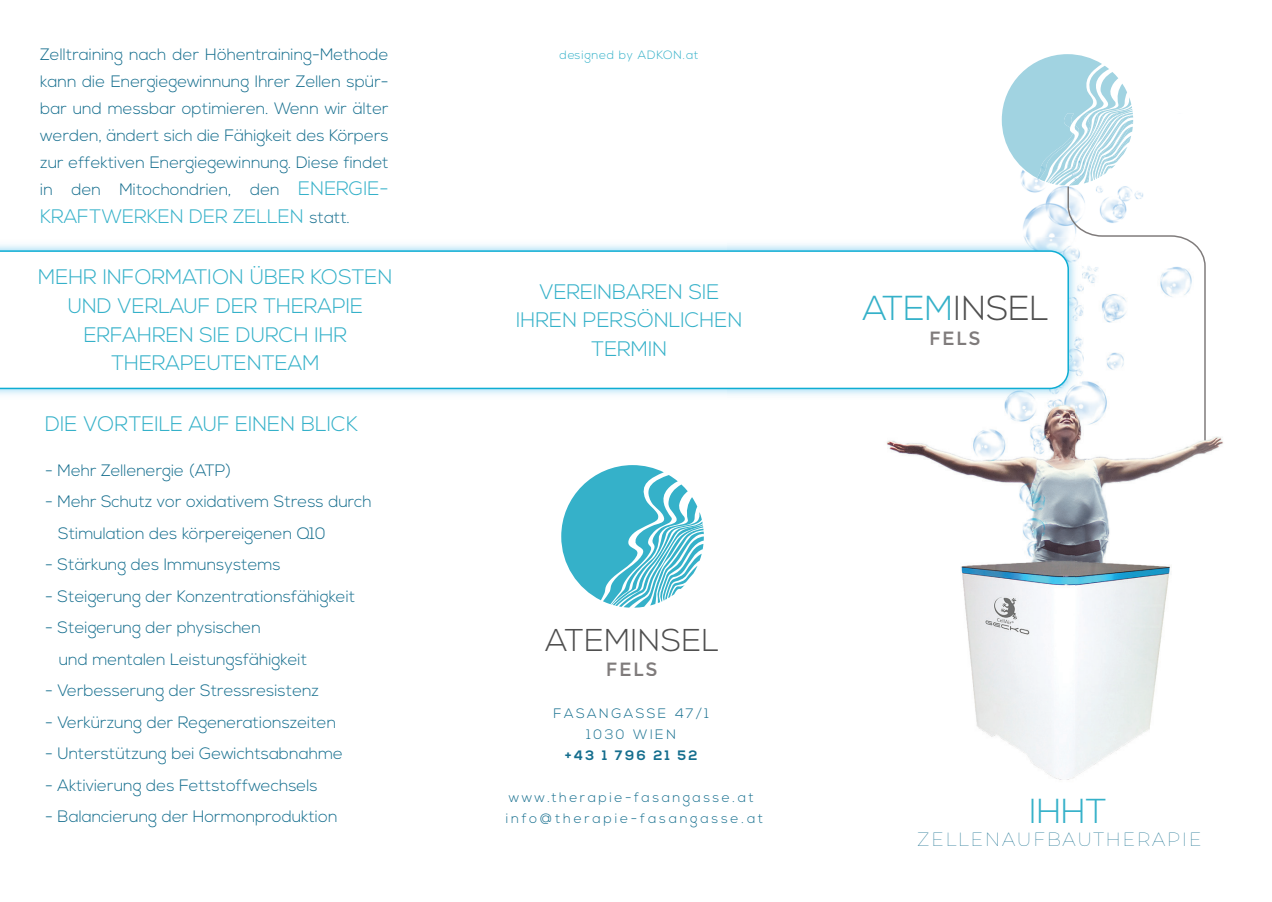
<style>
.page{position:relative;width:1272px;height:902px;background:#fff}
.page>*{position:absolute;margin:0;border:0;box-sizing:border-box;transform-origin:0 0}
.t1{font:300 34.65px "Nexa";color:#4f4f4f}
.t2{font:300 34.65px "Nexa";color:#35b1c9}
.t3{font:300 31.5px "Nexa";letter-spacing:.02em;color:#4f4f4f}
.t4{font:300 21px/28.5px "Nexa";color:#35b1c9;text-align:center}
.t5{font:300 19.5px "Nexa";color:#35b1c9}
.t6{font:100 19.2px "Montserrat";letter-spacing:.08em;color:#156e8e}
.t7{font:19.2px "Montserrat";letter-spacing:.08em;color:#7f7b7b}
.t8{font:300 16.5px/27px "Nexa";color:#156e8e}
.t9{font:300 13.65px/21px "Nexa";letter-spacing:.18em;color:#156e8e;text-align:center}
.t10{font:700 13.65px "Nexa";letter-spacing:.18em;color:#156e8e}
.t11{font:300 12px "Nexa";letter-spacing:.06em;color:#35b1c9}
.s1{font-size:19.5px;color:#35b1c9}
.s2{font-size:16.5px;color:#156e8e}
.s3{color:#35b1c9}
</style>
<div class="page">
<img style="left:1074px;top:268px;width:149px;height:510px">
<img style="left:886px;top:402px;width:188px;height:378px">
<img style="left:727px;top:237px;width:340px;height:165px">
<svg style="left:0;top:250px;width:1067px;height:139px"></svg>
<div style="left:930px;top:331px;width:49px;height:14px;background:#fff"></div>
<img style="left:1067px;top:186px;width:138px;height:254px">
<svg style="left:561px;top:465px;width:142px;height:142px"></svg>
<svg style="left:1001px;top:54px;width:132px;height:131px"></svg>
<img style="left:1054px;top:113px;width:58px;height:71px">
<p class="t8" style="left:40px;top:42px;width:350px;text-align:justify">Zelltraining nach der Höhentraining-Methode kann die Energiegewinnung Ihrer Zellen spür&shy;bar und messbar optimieren. Wenn wir älter werden, ändert sich die Fähigkeit des Körpers zur effektiven Energiegewinnung. Diese findet in den Mitochondrien, den <span class="s1">ENERGIE-</span></p>
<p class="t5" style="left:40px;top:204px;width:311px">KRAFTWERKEN DER ZELLEN <span class="s2">statt.</span></p>
<p class="t4" style="left:38px;top:264px;width:356px">MEHR INFORMATION ÜBER KOSTEN<br>UND VERLAUF DER THERAPIE<br>ERFAHREN SIE DURCH IHR<br>THERAPEUTENTEAM</p>
<p class="t4" style="left:45px;top:410px;width:314px">DIE VORTEILE AUF EINEN BLICK</p>
<p class="t8" style="left:45px;top:457px;width:188px">- Mehr Zellenergie (ATP)</p>
<p class="t8" style="left:58px;top:486px;width:315px;line-height:31.5px;text-indent:-13px">- Mehr Schutz vor oxidativem Stress durch<br>Stimulation des körpereigenen Q10</p>
<p class="t8" style="left:45px;top:551px;width:237px">- Stärkung des Immunsystems</p>
<p class="t8" style="left:45px;top:583px;width:312px">- Steigerung der Konzentrationsfähigkeit</p>
<p class="t8" style="left:59px;top:612px;width:250px;line-height:31.5px;text-indent:-14px">- Steigerung der physischen<br>und mentalen Leistungsfähigkeit</p>
<p class="t8" style="left:45px;top:677px;width:275px">- Verbesserung der Stressresistenz</p>
<p class="t8" style="left:45px;top:709px;width:292px">- Verkürzung der Regenerationszeiten</p>
<p class="t8" style="left:45px;top:740px;width:299px">- Unterstützung bei Gewichtsabnahme</p>
<p class="t8" style="left:45px;top:772px;width:274px">- Aktivierung des Fettstoffwechsels</p>
<p class="t8" style="left:45px;top:803px;width:294px">- Balancierung der Hormonproduktion</p>
<p class="t11" style="left:559px;top:48px;width:140px">designed by ADKON.at</p>
<p class="t4" style="left:516px;top:278px;width:228px">VEREINBAREN SIE<br>IHREN PERSÖNLICHEN<br>TERMIN</p>
<h1 class="t1" style="left:862px;top:288px;width:187px"><span class="s3">ATEM</span>INSEL</h1>
<p class="t7" style="left:929px;top:327px;width:53px">FELS</p>
<h2 class="t3" style="left:545px;top:621px;width:175px">ATEMINSEL</h2>
<p class="t7" style="left:606px;top:657px;width:53px">FELS</p>
<p class="t9" style="left:553px;top:703px;width:157px">FASANGASSE 47/1<br>1030 WIEN</p>
<p class="t10" style="left:565px;top:747px;width:134px">+43 1 796 21 52</p>
<p class="t9" style="left:506px;top:787px;width:259px;text-align:left">www.therapie-fasangasse.at info@therapie-fasangasse.at</p>
<h1 class="t2" style="left:1029px;top:791px;width:79px">IHHT</h1>
<p class="t6" style="left:917px;top:826px;width:286px">ZELLENAUFBAUTHERAPIE</p>
</div>
